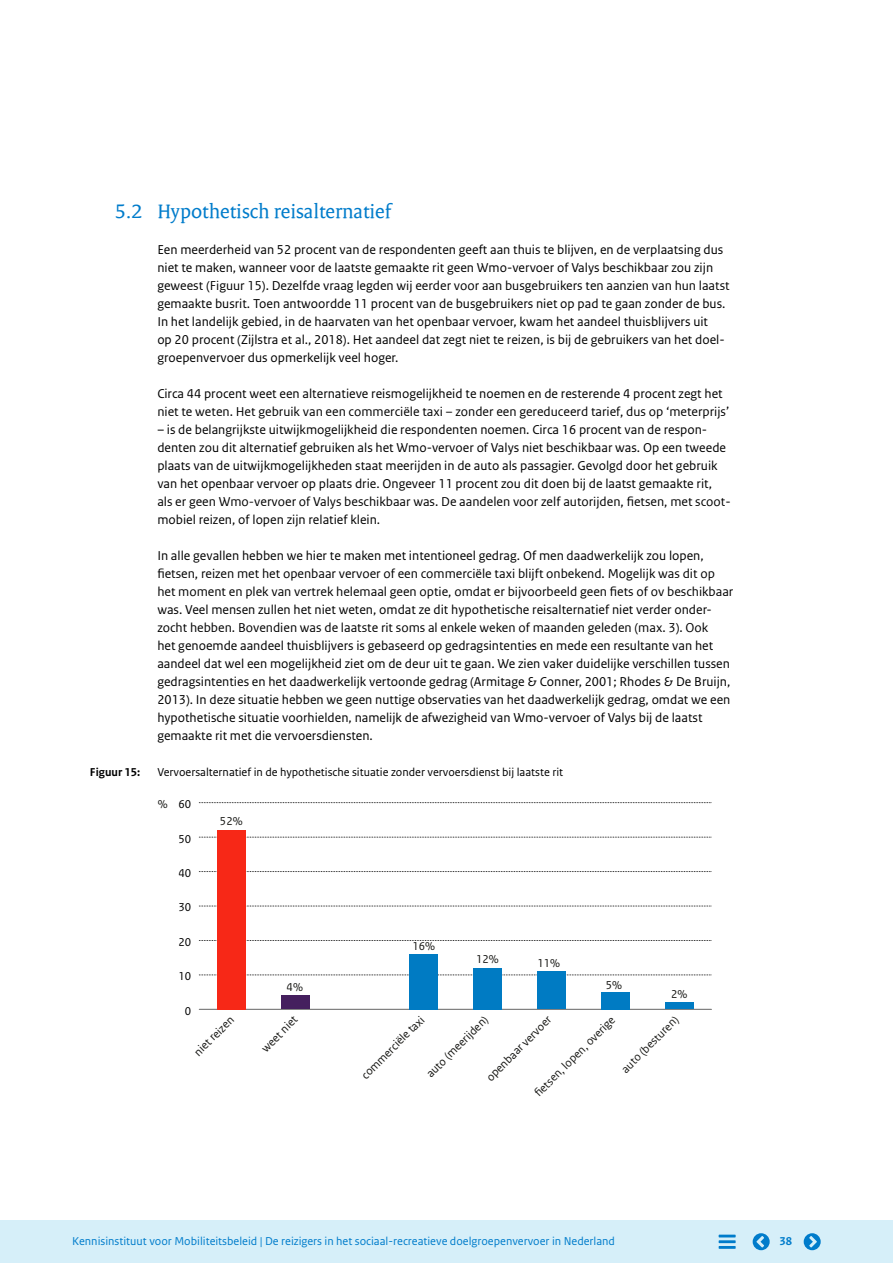
<style>
.page{position:relative;width:893px;height:1263px;background:#fff}
.page>*{position:absolute;margin:0;border:0;box-sizing:border-box;transform-origin:0 0}
._04_RO_Paragraafkop{font:21px "Rijksoverheid Serif Web Regular 2";color:#007ccb}
._10_RO_Broodtekst{font:13.5px/18px "Rijksoverheid Sans Web Text";color:#000}
._10_RO_Broodtekst-2{font:13.5px/18px "Rijksoverheid Sans Web Text Regular 2";color:#000}
.t1{font:12px "Rijksoverheid Sans Web Text";color:#007ccb}
.Figuur_titel{font:12px "Rijksoverheid Sans Web Text";color:#000}
.t2{font:12px "Rijksoverheid Sans Web Text";color:#171714}
.t3{font:12px "Rijksoverheid Sans Web Text Regular 2";color:#171714}
.Figuur_titel-2{font:12px "Rijksoverheid Sans Web Text Bold 2";color:#000}
.t4{font:12px "Rijksoverheid Sans Web Text Bold 2";color:#007ccb}
.s1{font-family:"Rijksoverheid Sans Web Text Regular 2"}
.s2{font-family:"Rijksoverheid Sans Web Text"}
</style>
<div class="page">
<hr style="left:199px;top:1009px;width:512px;height:1px;background:#808080">
<svg style="left:199px;top:974px;width:512px;height:1px"></svg>
<svg style="left:199px;top:940px;width:512px;height:1px"></svg>
<svg style="left:199px;top:906px;width:512px;height:1px"></svg>
<svg style="left:199px;top:871px;width:512px;height:1px"></svg>
<svg style="left:199px;top:837px;width:512px;height:1px"></svg>
<svg style="left:199px;top:802px;width:512px;height:1px"></svg>
<div style="left:217px;top:830px;width:29px;height:179px;background:#f72817"></div>
<div style="left:281px;top:995px;width:29px;height:14px;background:#451f5e"></div>
<div style="left:409px;top:954px;width:29px;height:55px;background:#007bc3"></div>
<div style="left:473px;top:968px;width:29px;height:41px;background:#007bc3"></div>
<div style="left:537px;top:971px;width:29px;height:38px;background:#007bc3"></div>
<div style="left:601px;top:992px;width:29px;height:17px;background:#007bc3"></div>
<div style="left:665px;top:1002px;width:29px;height:7px;background:#007bc3"></div>
<div style="left:0;top:1220px;width:893px;height:43px;background:#d6eff9"></div>
<hr style="left:719px;top:1246px;width:17px;height:3px;background:#007ccb">
<hr style="left:719px;top:1240px;width:17px;height:3px;background:#007ccb">
<hr style="left:719px;top:1234px;width:17px;height:3px;background:#007ccb">
<svg style="left:804px;top:1233px;width:17px;height:17px"></svg>
<svg style="left:753px;top:1233px;width:17px;height:17px"></svg>
<p class="_04_RO_Paragraafkop" style="left:115px;top:199px;width:278px">5.2 Hypothetisch reisalternatief</p>
<p class="_10_RO_Broodtekst" style="left:157px;top:240px;width:574px">Een meerderheid van 52 procent van de respondenten geeft aan thuis te blijven, en de verplaatsing dus niet te maken, wanneer voor de laatste gemaakte rit geen Wmo-vervoer of Valys beschikbaar zou zijn <span class="s1">geweest (Figuur 15). Dezelfde vraag legden wij eerder voor aan busgebruikers ten aanzien van hun laatst </span>gemaakte busrit. Toen antwoordde 11 procent van de busgebruikers niet op pad te gaan zonder de bus.<br>In het landelijk gebied, in de haarvaten van het openbaar vervoer, kwam het aandeel thuisblijvers uit<br>op 20 procent (Zijlstra et al., 2018). Het aandeel dat zegt niet te reizen, is bij de gebruikers van het doel&shy;groepenvervoer dus opmerkelijk veel hoger.</p>
<p class="_10_RO_Broodtekst-2" style="left:157px;top:384px;width:573px"><span class="s2">Circa 44 procent weet een alternatieve reismogelijkheid te noemen en de resterende 4 procent zegt het </span>niet te weten. Het gebruik van een commerciële taxi – zonder een gereduceerd tarief, dus op ‘meterprijs’</p>
<p class="_10_RO_Broodtekst" style="left:157px;top:420px;width:575px">– is de belangrijkste uitwijkmogelijkheid die respondenten noemen. Circa 16 procent van de respon&shy;denten zou dit alternatief gebruiken als het Wmo-vervoer of Valys niet beschikbaar was. Op een tweede plaats van de uitwijkmogelijkheden staat meerijden in de auto als passagier. Gevolgd door het gebruik van het openbaar vervoer op plaats drie. Ongeveer 11 procent zou dit doen bij de laatst gemaakte rit,<br><span class="s1">als er geen Wmo-vervoer of Valys beschikbaar was. De aandelen voor zelf autorijden, fietsen, met scoot&shy;</span>mobiel reizen, of lopen zijn relatief klein.</p>
<p class="_10_RO_Broodtekst" style="left:157px;top:546px;width:578px">In alle gevallen hebben we hier te maken met intentioneel gedrag. Of men daadwerkelijk zou lopen, <span class="s1">fietsen, reizen met het openbaar vervoer of een commerciële taxi blijft onbekend. Mogelijk was dit op het moment en plek van vertrek helemaal geen optie, omdat er bijvoorbeeld geen fiets of ov beschikbaar </span>was. Veel mensen zullen het niet weten, omdat ze dit hypothetische reisalternatief niet verder onder&shy;<span class="s1">zocht hebben. Bovendien was de laatste rit soms al enkele weken of maanden geleden (max. 3). Ook<br></span>het genoemde aandeel thuisblijvers is gebaseerd op gedragsintenties en mede een resultante van het aandeel dat wel een mogelijkheid ziet om de deur uit te gaan. We zien vaker duidelijke verschillen tussen gedragsintenties en het daadwerkelijk vertoonde gedrag (Armitage &amp; Conner, 2001; Rhodes &amp; De Bruijn, 2013). In deze situatie hebben we geen nuttige observaties van het daadwerkelijk gedrag, omdat we een hypothetische situatie voorhielden, namelijk de afwezigheid van Wmo-vervoer of Valys bij de laatst gemaakte rit met die vervoersdiensten.</p>
<p class="Figuur_titel-2" style="left:90px;top:765px;width:52px">Figuur 15:</p>
<p class="Figuur_titel" style="left:157px;top:765px;width:407px">Vervoersalternatief in de hypothetische situatie zonder vervoersdienst bij laatste rit</p>
<p class="t2" style="left:158px;top:797px;width:11px">%</p>
<p class="Figuur_titel" style="left:179px;top:797px;width:14px">60</p>
<p class="Figuur_titel" style="left:179px;top:832px;width:14px">50</p>
<p class="Figuur_titel" style="left:179px;top:866px;width:14px">40</p>
<p class="Figuur_titel" style="left:179px;top:900px;width:14px">30</p>
<p class="Figuur_titel" style="left:179px;top:935px;width:14px">20</p>
<p class="Figuur_titel" style="left:179px;top:969px;width:14px">10</p>
<p class="t2" style="left:220px;top:814px;width:24px">52%</p>
<p class="t2" style="left:287px;top:980px;width:18px">4%</p>
<p class="t2" style="left:412px;top:940px;width:24px">16%</p>
<p class="t2" style="left:476px;top:952px;width:24px">12%</p>
<p class="t2" style="left:537px;top:956px;width:24px">11%</p>
<p class="t2" style="left:606px;top:978px;width:18px">5%</p>
<p class="t2" style="left:671px;top:987px;width:18px">2%</p>
<p class="Figuur_titel" style="left:185px;top:1004px;width:8px">0</p>
<p class="t2" style="left:191px;top:1049px;width:53px;rotate:-45deg">niet reizen</p>
<p class="t2" style="left:258px;top:1045px;width:47px;rotate:-45deg">weet niet</p>
<p class="t2" style="left:358px;top:1072px;width:85px;rotate:-45deg">commerciële taxi</p>
<p class="t2" style="left:424px;top:1070px;width:83px;rotate:-45deg">auto (meerijden)</p>
<p class="t3" style="left:531px;top:1090px;width:110px;rotate:-45deg">fi etsen, lopen, overige</p>
<p class="t3" style="left:618px;top:1066px;width:77px;rotate:-45deg">auto (besturen)</p>
<p class="t2" style="left:483px;top:1074px;width:88px;rotate:-45deg">openbaar vervoer</p>
<p class="t1" style="left:72px;top:1234px;width:544px">Kennisinstituut voor Mobiliteitsbeleid | De reizigers in het sociaal-recreatieve doelgroepenvervoer in Nederland</p>
<p class="t4" style="left:779px;top:1234px;width:14px">38</p>
</div>
